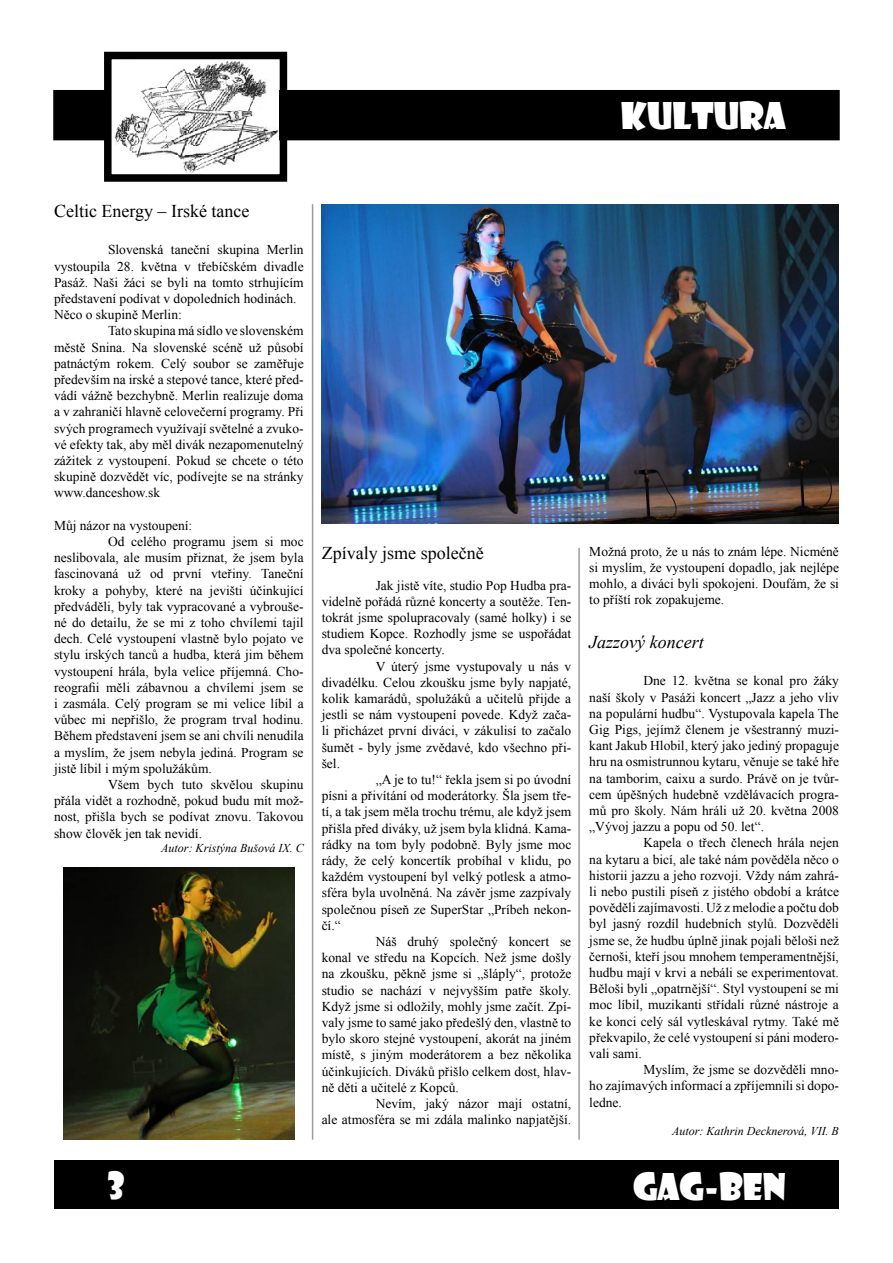
<style>
.page{position:relative;width:893px;height:1263px;background:#fff}
.page>*{position:absolute;margin:0;border:0;box-sizing:border-box;transform-origin:0 0}
.t1{font:36px "Showcard Gothic";color:#fff}
.t2{font:18px "Times New Roman";color:#000}
.t3{font:italic 18px "Times New Roman";color:#000}
.t4{font:13.5px/16.2px "Times New Roman";color:#000;text-align:justify}
.t5{font:italic 12px "Times New Roman";color:#000}
</style>
<div class="page">
<div style="left:54px;top:91px;width:785px;height:49px;background:#000"></div>
<div style="left:53px;top:90px;width:787px;height:50px;border:2px solid #000"></div>
<div style="left:54px;top:1160px;width:785px;height:49px;background:#000"></div>
<img style="left:113px;top:61px;width:165px;height:112px">
<div style="left:104px;top:52px;width:183px;height:130px;border:8px solid #000"></div>
<hr style="left:578px;top:548px;width:2px;height:592px;background:#9c9d9f">
<hr style="left:312px;top:204px;width:1px;height:936px;background:#9c9d9f">
<img style="left:63px;top:867px;width:232px;height:273px">
<img style="left:322px;top:204px;width:516px;height:319px">
<h1 class="t1" style="left:621px;top:91px;width:167px">KULTURA</h1>
<h2 class="t2" style="left:54px;top:198px;width:197px">Celtic Energy – Irské tance</h2>
<p class="t4" style="left:108px;top:242px;width:197px">Slovenská taneční skupina Merlin</p>
<p class="t4" style="left:54px;top:258px;width:251px">vystoupila 28. května v třebíčském divadle</p>
<p class="t4" style="left:54px;top:274px;width:251px">Pasáž. Naši žáci se byli na tomto strhujícím</p>
<p class="t4" style="left:54px;top:290px;width:244px">představení podívat v dopoledních hodinách.</p>
<p class="t4" style="left:54px;top:306px;width:129px">Něco o skupině Merlin:</p>
<p class="t4" style="left:108px;top:323px;width:197px">Tato skupina má sídlo ve slovenském</p>
<p class="t4" style="left:54px;top:339px;width:251px">městě Snina. Na slovenské scéně už působí</p>
<p class="t4" style="left:54px;top:355px;width:251px">patnáctým rokem. Celý soubor se zaměřuje</p>
<p class="t4" style="left:54px;top:371px;width:251px">především na irské a stepové tance, které před-</p>
<p class="t4" style="left:54px;top:387px;width:251px">vádí vážně bezchybně. Merlin realizuje doma</p>
<p class="t4" style="left:54px;top:404px;width:251px">a v zahraničí hlavně celovečerní programy. Při</p>
<p class="t4" style="left:54px;top:420px;width:251px">svých programech využívají světelné a zvuko-</p>
<p class="t4" style="left:54px;top:436px;width:251px">vé efekty tak, aby měl divák nezapomenutelný</p>
<p class="t4" style="left:54px;top:452px;width:251px">zážitek z vystoupení. Pokud se chcete o této</p>
<p class="t4" style="left:54px;top:468px;width:251px">skupině dozvědět víc, podívejte se na stránky</p>
<p class="t4" style="left:54px;top:485px;width:108px">www.danceshow.sk</p>
<p class="t4" style="left:54px;top:517px;width:140px">Můj názor na vystoupení:</p>
<p class="t4" style="left:108px;top:533px;width:197px">Od celého programu jsem si moc</p>
<p class="t4" style="left:54px;top:549px;width:251px">neslibovala, ale musím přiznat, že jsem byla</p>
<p class="t4" style="left:54px;top:566px;width:251px">fascinovaná už od první vteřiny. Taneční</p>
<p class="t4" style="left:54px;top:582px;width:251px">kroky a pohyby, které na jevišti účinkující</p>
<p class="t4" style="left:54px;top:598px;width:251px">předváděli, byly tak vypracované a vybrouše-</p>
<p class="t4" style="left:54px;top:614px;width:251px">né do detailu, že se mi z toho chvílemi tajil</p>
<p class="t4" style="left:54px;top:630px;width:251px">dech. Celé vystoupení vlastně bylo pojato ve</p>
<p class="t4" style="left:54px;top:647px;width:251px">stylu irských tanců a hudba, která jim během</p>
<p class="t4" style="left:54px;top:663px;width:251px">vystoupení hrála, byla velice příjemná. Cho-</p>
<p class="t4" style="left:54px;top:679px;width:251px">reografii měli zábavnou a chvílemi jsem se</p>
<p class="t4" style="left:54px;top:695px;width:251px">i zasmála. Celý program se mi velice líbil a</p>
<p class="t4" style="left:54px;top:711px;width:251px">vůbec mi nepřišlo, že program trval hodinu.</p>
<p class="t4" style="left:54px;top:728px;width:251px">Během představení jsem se ani chvíli nenudila</p>
<p class="t4" style="left:54px;top:744px;width:251px">a myslím, že jsem nebyla jediná. Program se</p>
<p class="t4" style="left:54px;top:760px;width:159px">jistě líbil i mým spolužákům.</p>
<p class="t4" style="left:108px;top:776px;width:197px">Všem bych tuto skvělou skupinu</p>
<p class="t4" style="left:54px;top:792px;width:251px">přála vidět a rozhodně, pokud budu mít mož-</p>
<p class="t4" style="left:54px;top:809px;width:251px">nost, přišla bych se podívat znovu. Takovou</p>
<p class="t4" style="left:54px;top:825px;width:150px">show člověk jen tak nevidí.</p>
<p class="t5" style="left:161px;top:840px;width:144px">Autor: Kristýna Bušová IX. C</p>
<h2 class="t2" style="left:322px;top:541px;width:163px">Zpívaly jsme společně</h2>
<p class="t4" style="left:376px;top:577px;width:197px">Jak jistě víte, studio Pop Hudba pra-</p>
<p class="t4" style="left:322px;top:593px;width:251px">videlně pořádá různé koncerty a soutěže. Ten-</p>
<p class="t4" style="left:322px;top:609px;width:251px">tokrát jsme spolupracovaly (samé holky) i se</p>
<p class="t4" style="left:322px;top:625px;width:251px">studiem Kopce. Rozhodly jsme se uspořádat</p>
<p class="t4" style="left:322px;top:641px;width:125px">dva společné koncerty.</p>
<p class="t4" style="left:376px;top:658px;width:197px">V úterý jsme vystupovaly u nás v</p>
<p class="t4" style="left:322px;top:674px;width:251px">divadélku. Celou zkoušku jsme byly napjaté,</p>
<p class="t4" style="left:322px;top:690px;width:251px">kolik kamarádů, spolužáků a učitelů přijde a</p>
<p class="t4" style="left:322px;top:706px;width:251px">jestli se nám vystoupení povede. Když zača-</p>
<p class="t4" style="left:322px;top:722px;width:251px">li přicházet první diváci, v zákulisí to začalo</p>
<p class="t4" style="left:322px;top:739px;width:251px">šumět - byly jsme zvědavé, kdo všechno při-</p>
<p class="t4" style="left:322px;top:755px;width:20px">šel.</p>
<p class="t4" style="left:376px;top:771px;width:197px">„A je to tu!“ řekla jsem si po úvodní</p>
<p class="t4" style="left:322px;top:787px;width:251px">písni a přivítání od moderátorky. Šla jsem tře-</p>
<p class="t4" style="left:322px;top:803px;width:251px">tí, a tak jsem měla trochu trému, ale když jsem</p>
<p class="t4" style="left:322px;top:820px;width:251px">přišla před diváky, už jsem byla klidná. Kama-</p>
<p class="t4" style="left:322px;top:836px;width:251px">rádky na tom byly podobně. Byly jsme moc</p>
<p class="t4" style="left:322px;top:852px;width:251px">rády, že celý koncertík probíhal v klidu, po</p>
<p class="t4" style="left:322px;top:868px;width:251px">každém vystoupení byl velký potlesk a atmo-</p>
<p class="t4" style="left:322px;top:884px;width:251px">sféra byla uvolněná. Na závěr jsme zazpívaly</p>
<p class="t4" style="left:322px;top:901px;width:251px">společnou píseň ze SuperStar „Príbeh nekon-</p>
<p class="t4" style="left:322px;top:917px;width:21px">čí.“</p>
<p class="t4" style="left:376px;top:933px;width:197px">Náš druhý společný koncert se</p>
<p class="t4" style="left:322px;top:949px;width:251px">konal ve středu na Kopcích. Než jsme došly</p>
<p class="t4" style="left:322px;top:965px;width:251px">na zkoušku, pěkně jsme si „šláply“, protože</p>
<p class="t4" style="left:322px;top:982px;width:251px">studio se nachází v nejvyšším patře školy.</p>
<p class="t4" style="left:322px;top:998px;width:251px">Když jsme si odložily, mohly jsme začít. Zpí-</p>
<p class="t4" style="left:322px;top:1014px;width:251px">valy jsme to samé jako předešlý den, vlastně to</p>
<p class="t4" style="left:322px;top:1030px;width:251px">bylo skoro stejné vystoupení, akorát na jiném</p>
<p class="t4" style="left:322px;top:1046px;width:251px">místě, s jiným moderátorem a bez několika</p>
<p class="t4" style="left:322px;top:1063px;width:251px">účinkujících. Diváků přišlo celkem dost, hlav-</p>
<p class="t4" style="left:322px;top:1079px;width:139px">ně děti a učitelé z Kopců.</p>
<p class="t4" style="left:376px;top:1095px;width:197px">Nevím, jaký názor mají ostatní,</p>
<p class="t4" style="left:322px;top:1111px;width:251px">ale atmosféra se mi zdála malinko napjatější.</p>
<p class="t4" style="left:589px;top:543px;width:251px">Možná proto, že u nás to znám lépe. Nicméně si myslím, že vystoupení dopadlo, jak nejlépe mohlo, a diváci byli spokojeni. Doufám, že si to příští rok zopakujeme.</p>
<h2 class="t3" style="left:589px;top:629px;width:116px">Jazzový koncert</h2>
<p class="t4" style="left:643px;top:673px;width:197px">Dne 12. května se konal pro žáky</p>
<p class="t4" style="left:589px;top:689px;width:251px">naší školy v Pasáži koncert „Jazz a jeho vliv</p>
<p class="t4" style="left:589px;top:705px;width:251px">na populární hudbu“. Vystupovala kapela The</p>
<p class="t4" style="left:589px;top:721px;width:251px">Gig Pigs, jejímž členem je všestranný muzi-</p>
<p class="t4" style="left:589px;top:737px;width:251px">kant Jakub Hlobil, který jako jediný propaguje</p>
<p class="t4" style="left:589px;top:754px;width:251px">hru na osmistrunnou kytaru, věnuje se také hře</p>
<p class="t4" style="left:589px;top:770px;width:251px">na tamborim, caixu a surdo. Právě on je tvůr-</p>
<p class="t4" style="left:589px;top:786px;width:251px">cem úpěšných hudebně vzdělávacích progra-</p>
<p class="t4" style="left:589px;top:802px;width:251px">mů pro školy. Nám hráli už 20. května 2008</p>
<p class="t4" style="left:589px;top:818px;width:176px">„Vývoj jazzu a popu od 50. let“.</p>
<p class="t4" style="left:643px;top:835px;width:197px">Kapela o třech členech hrála nejen</p>
<p class="t4" style="left:589px;top:851px;width:251px">na kytaru a bicí, ale také nám pověděla něco o</p>
<p class="t4" style="left:589px;top:867px;width:251px">historii jazzu a jeho rozvoji. Vždy nám zahrá-</p>
<p class="t4" style="left:589px;top:883px;width:251px">li nebo pustili píseň z jistého období a krátce</p>
<p class="t4" style="left:589px;top:899px;width:251px">pověděli zajímavosti. Už z melodie a počtu dob</p>
<p class="t4" style="left:589px;top:916px;width:251px">byl jasný rozdíl hudebních stylů. Dozvěděli</p>
<p class="t4" style="left:589px;top:932px;width:251px">jsme se, že hudbu úplně jinak pojali běloši než</p>
<p class="t4" style="left:589px;top:948px;width:251px">černoši, kteří jsou mnohem temperamentnější,</p>
<p class="t4" style="left:589px;top:964px;width:251px">hudbu mají v krvi a nebáli se experimentovat.</p>
<p class="t4" style="left:589px;top:980px;width:251px">Běloši byli „opatrnější“. Styl vystoupení se mi</p>
<p class="t4" style="left:589px;top:997px;width:251px">moc líbil, muzikanti střídali různé nástroje a</p>
<p class="t4" style="left:589px;top:1013px;width:251px">ke konci celý sál vytleskával rytmy. Také mě</p>
<p class="t4" style="left:589px;top:1029px;width:251px">překvapilo, že celé vystoupení si páni modero-</p>
<p class="t4" style="left:589px;top:1045px;width:54px">vali sami.</p>
<p class="t4" style="left:643px;top:1061px;width:197px">Myslím, že jsme se dozvěděli mno-</p>
<p class="t4" style="left:589px;top:1078px;width:251px">ho zajímavých informací a zpříjemnili si dopo-</p>
<p class="t4" style="left:589px;top:1094px;width:34px">ledne.</p>
<p class="t5" style="left:672px;top:1123px;width:168px">Autor: Kathrin Decknerová, VII. B</p>
<h1 class="t1" style="left:107px;top:1161px;width:19px">3</h1>
<h1 class="t1" style="left:633px;top:1163px;width:154px">GAG-BEN</h1>
</div>
